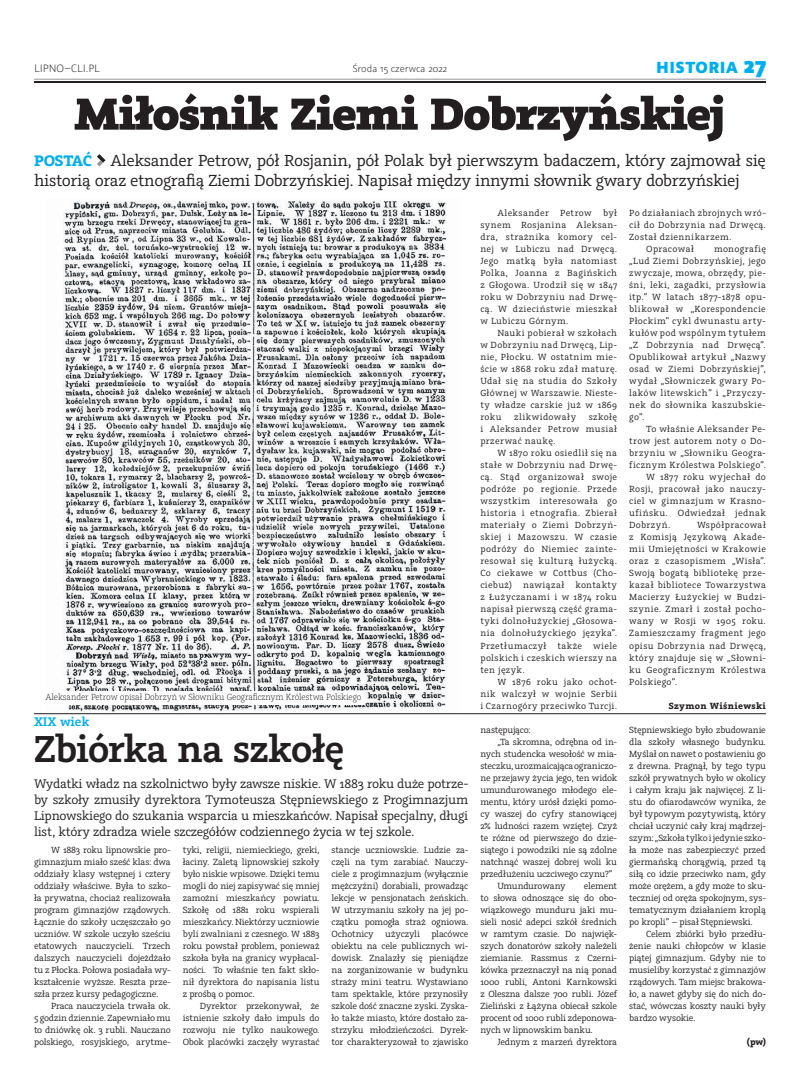
<style>
.page{position:relative;width:800px;height:1078px;background:#fff}
.page>*{position:absolute;margin:0;border:0;box-sizing:border-box;transform-origin:0 0}
.t1{font:800 50px "Graublau Slab";letter-spacing:-.025em;color:#231f20}
.t2{font:600 42px "Graublau Slab";letter-spacing:-.03em;color:#231f20}
.t3{font:18px/20px "Graublau Slab";letter-spacing:-.02em;color:#231f20}
.t4{font:800 18px "Graublau Sans";letter-spacing:.03em;color:#00aeef}
.t5{font:14px/16px "Graublau Slab";letter-spacing:-.02em;color:#231f20;text-align:justify}
.t6{font:600 14px "Graublau Slab";letter-spacing:-.01em;color:#00aeef}
.t7{font:300 12px "Graublau Sans";color:#231f20}
.t8{font:300 11px "Graublau Sans";color:#231f20}
.t9{font:10px/12px "Graublau Slab";letter-spacing:-.005em;color:#231f20;text-align:justify}
.t10{font:10px "Graublau Slab";letter-spacing:.035em;color:#231f20}
.t11{font:10px "Graublau Slab";letter-spacing:-.025em;color:#231f20}
.t12{font:10px "Graublau Slab";letter-spacing:.04em;color:#231f20}
.t13{font:300 10px "Graublau Slab";letter-spacing:-.01em;color:#231f20;scale:.94 1}
.t14{font:10px "Graublau Slab";letter-spacing:.025em;color:#231f20}
.t15{font:10px "Graublau Slab";letter-spacing:.045em;color:#231f20}
.t16{font:700 10px "Graublau Slab";letter-spacing:.035em;color:#231f20}
.s1{font-size:26px}
.s2{font-weight:700;font-size:17px;color:#00aeef}
</style>
<div class="page">
<hr style="left:34px;top:79px;width:731px;height:1px;background:#939598">
<hr style="left:34px;top:81px;width:731px;height:2px;background:#231f20">
<hr style="left:34px;top:713px;width:731px;height:1px;background:#231f20">
<svg style="left:97px;top:154px;width:8px;height:12px"></svg>
<img style="left:63px;top:201px;width:384px;height:511px">
<div style="left:45px;top:691px;width:320px;height:13px;background:#fff"></div>
<p class="t7" style="left:34px;top:61px;width:67px">LIPNO–CLI.PL</p>
<p class="t8" style="left:352px;top:62px;width:96px">Środa 15 czerwca 2022</p>
<h3 class="t4" style="left:656px;top:55px;width:112px">HISTORIA <span class="s1">27</span></h3>
<h1 class="t1" style="left:74px;top:80px;width:653px">Miłośnik Ziemi Dobrzyńskiej</h1>
<h3 class="t3" style="left:34px;top:150px;width:733px"><span class="s2">POSTAĆ</span> Aleksander Petrow, pół Rosjanin, pół Polak był pierwszym badaczem, który zajmował się historią oraz etnografią Ziemi Dobrzyńskiej. Napisał między innymi słownik gwary dobrzyńskiej</h3>
<p class="t13" style="left:45px;top:691px;width:337px">Aleksander Petrow opisał Dobrzyń w Słowniku Geograficznym Królestwa Polskiego</p>
<h3 class="t6" style="left:34px;top:713px;width:57px">XIX wiek</h3>
<h2 class="t2" style="left:34px;top:722px;width:312px">Zbiórka na szkołę</h2>
<p class="t5" style="left:34px;top:774px;width:436px">Wydatki władz na szkolnictwo były zawsze niskie. W 1883 roku duże potrze&shy;by szkoły zmusiły dyrektora Tymoteusza Stępniewskiego z Progimnazjum Lipnowskiego do szukania wsparcia u mieszkańców. Napisał specjalny, długi list, który zdradza wiele szczegółów codziennego życia w tej szkole.</p>
<p class="t9" style="left:34px;top:843px;width:138px;text-indent:17px">W 1883 roku lipnowskie pro&shy;gimnazjum miało sześć klas: dwa oddziały klasy wstępnej i cztery oddziały właściwe. Była to szko&shy;ła prywatna, chociaż realizowała program gimnazjów rządowych.<br>Łącznie do szkoły uczęszczało 90 uczniów. W szkole uczyło sześciu etatowych nauczycieli. Trzech dalszych nauczycieli dojeżdżało tu z Płocka. Połowa posiadała wy&shy;kształcenie wyższe. Reszta prze&shy;szła przez kursy pedagogiczne.</p>
<p class="t9" style="left:34px;top:999px;width:138px;text-indent:17px">Praca nauczyciela trwała ok.<br>5 godzin dziennie. Zapewniało mu to dniówkę ok. 3 rubli. Nauczano polskiego, rosyjskiego, arytme-</p>
<p class="t9" style="left:183px;top:843px;width:138px">tyki, religii, niemieckiego, greki, łaciny. Zaletą lipnowskiej szkoły było niskie wpisowe. Dzięki temu mogli do niej zapisywać się mniej zamożni mieszkańcy powiatu.<br>Szkołę od 1881 roku wspierali mieszkańcy. Niektórzy uczniowie byli zwalniani z czesnego. W 1883 roku powstał problem, ponieważ szkoła była na granicy wypłacal&shy;ności. To właśnie ten fakt skło&shy;nił dyrektora do napisania listu z prośbą o pomoc.</p>
<p class="t9" style="left:183px;top:999px;width:138px;text-indent:17px">Dyrektor przekonywał, że istnienie szkoły dało impuls do rozwoju nie tylko naukowego.<br>Obok placówki zaczęły wyrastać</p>
<p class="t9" style="left:331px;top:843px;width:138px">stancje uczniowskie. Ludzie za&shy;częli na tym zarabiać. Nauczy&shy;ciele z progimnazjum (wyłącznie mężczyźni) dorabiali, prowadząc lekcje w pensjonatach żeńskich.<br>W utrzymaniu szkoły na jej po&shy;czątku pomogła straż ogniowa.<br>Ochotnicy użyczyli placówce obiektu na cele publicznych wi&shy;dowisk. Znalazły się pieniądze na zorganizowanie w budynku straży mini teatru. Wystawiano tam spektakle, które przynosiły szkole dość znaczne zyski. Zyska&shy;ło także miasto, które dostało za&shy;strzyku młodzieńczości. Dyrek&shy;tor charakteryzował to zjawisko</p>
<p class="t9" style="left:480px;top:207px;width:138px;text-indent:17px">Aleksander Petrow był synem Rosjanina Aleksan&shy;dra, strażnika komory cel&shy;nej w Lubiczu nad Drwęcą.<br>Jego matką była natomiast Polka, Joanna z Bagińskich z Głogowa. Urodził się w 1847 roku w Dobrzyniu nad Drwę&shy;cą. W dzieciństwie mieszkał w Lubiczu Górnym.</p>
<p class="t9" style="left:480px;top:327px;width:138px;text-indent:17px">Nauki pobierał w szkołach w Dobrzyniu nad Drwęcą, Lip&shy;nie, Płocku. W ostatnim mie&shy;ście w 1868 roku zdał maturę.<br>Udał się na studia do Szkoły Głównej w Warszawie. Nieste&shy;ty władze carskie już w 1869 roku zlikwidowały szkołę i Aleksander Petrow musiał przerwać naukę.</p>
<p class="t9" style="left:480px;top:447px;width:138px;text-indent:17px">W 1870 roku osiedlił się na stałe w Dobrzyniu nad Drwę&shy;cą. Stąd organizował swoje podróże po regionie. Przede wszystkim interesowała go historia i etnografia. Zbierał materiały o Ziemi Dobrzyń&shy;skiej i Mazowszu. W czasie podróży do Niemiec zainte&shy;resował się kulturą łużycką.<br>Co ciekawe w Cottbus (Cho&shy;ciebuż) nawiązał kontakty z Łużyczanami i w 1874 roku napisał pierwszą część grama&shy;tyki dolnołużyckiej „Głosowa&shy;nia dolnołużyckiego języka”.<br>Przetłumaczył także wiele polskich i czeskich wierszy na ten język.</p>
<p class="t9" style="left:480px;top:675px;width:138px;text-indent:17px">W 1876 roku jako ochot&shy;nik walczył w wojnie Serbii i Czarnogóry przeciwko Turcji.</p>
<p class="t11" style="left:480px;top:723px;width:52px">następująco:</p>
<p class="t9" style="left:497px;top:735px;width:121px">„Ta skromna, odrębna od in-</p>
<p class="t9" style="left:480px;top:747px;width:138px">nych studencka wesołość w mia-</p>
<p class="t9" style="left:480px;top:759px;width:138px">steczku, urozmaicająca ograniczo-</p>
<p class="t11" style="left:480px;top:771px;width:138px">ne przejawy życia jego, ten widok</p>
<p class="t11" style="left:480px;top:783px;width:138px">umundurowanego młodego ele-</p>
<p class="t9" style="left:480px;top:795px;width:138px">mentu, który urósł dzięki pomo-</p>
<p class="t9" style="left:480px;top:807px;width:138px">cy waszej do cyfry stanowiącej</p>
<p class="t9" style="left:480px;top:819px;width:138px">2% ludności razem wziętej. Czyż</p>
<p class="t11" style="left:480px;top:831px;width:138px">te różne od pierwszego do dzie-</p>
<p class="t9" style="left:480px;top:843px;width:138px">siątego i powodziki nie są zdolne</p>
<p class="t9" style="left:480px;top:855px;width:138px">natchnąć waszej dobrej woli ku</p>
<p class="t9" style="left:480px;top:867px;width:133px">przedłużeniu uczciwego czynu?”</p>
<p class="t11" style="left:497px;top:879px;width:70px">Umundurowany</p>
<p class="t9" style="left:480px;top:879px;width:138px;text-indent:103px">element to słowa odnoszące się do obo&shy;wiązkowego munduru jaki mu&shy;sieli nosić adepci szkół średnich w ramtym czasie. Do najwięk&shy;szych donatorów szkoły należeli ziemianie. Rassmus z Czerni&shy;kówka przeznaczył na nią ponad 1000 rubli, Antoni Karnkowski z Oleszna dalsze 700 rubli. Józef Zieliński z Łążyna obiecał szkole procent od 1000 rubli zdeponowa&shy;nych w lipnowskim banku.</p>
<p class="t9" style="left:497px;top:1035px;width:121px">Jednym z marzeń dyrektora</p>
<p class="t10" style="left:629px;top:207px;width:138px">Po działaniach zbrojnych wró-</p>
<p class="t12" style="left:629px;top:219px;width:138px">cił do Dobrzynia nad Drwęcą.</p>
<p class="t12" style="left:629px;top:231px;width:104px">Został dziennikarzem.</p>
<p class="t10" style="left:646px;top:243px;width:49px">Opracował</p>
<p class="t9" style="left:629px;top:243px;width:138px;text-indent:85px">monografię „Lud Ziemi Dobrzyńskiej, jego zwyczaje, mowa, obrzędy, pie&shy;śni, leki, zagadki, przysłowia itp.” W latach 1877-1878 opu&shy;blikował w „Korespondencie Płockim” cykl dwunastu arty&shy;kułów pod wspólnym tytułem „Z Dobrzynia nad Drwęcą”.<br>Opublikował artykuł „Nazwy osad w Ziemi Dobrzyńskiej”, wydał „Słowniczek gwary Po&shy;laków litewskich” i „Przyczy&shy;nek do słownika kaszubskie&shy;go”.</p>
<p class="t10" style="left:646px;top:423px;width:121px">To właśnie Aleksander Pe-</p>
<p class="t14" style="left:629px;top:435px;width:138px">trow jest autorem noty o Do-</p>
<p class="t12" style="left:629px;top:447px;width:138px">brzyniu w „Słowniku Geogra-</p>
<p class="t10" style="left:629px;top:459px;width:138px">ficznym Królestwa Polskiego”.</p>
<p class="t10" style="left:646px;top:471px;width:121px">W 1877 roku wyjechał do</p>
<p class="t10" style="left:629px;top:483px;width:138px">Rosji, pracował jako nauczy-</p>
<p class="t12" style="left:629px;top:495px;width:138px">ciel w gimnazjum w Krasno-</p>
<p class="t15" style="left:629px;top:507px;width:138px">ufińsku. Odwiedzał jednak</p>
<p class="t12" style="left:629px;top:519px;width:43px">Dobrzyń.</p>
<p class="t9" style="left:629px;top:519px;width:138px;text-indent:68px">Współpracował z Komisją Językową Akade&shy;mii Umiejętności w Krakowie oraz z czasopismem „Wisła”.<br>Swoją bogatą bibliotekę prze&shy;kazał bibliotece Towarzystwa Macierzy Łużyckiej w Budzi&shy;szynie. Zmarł i został pocho&shy;wany w Rosji w 1905 roku.<br>Zamieszczamy fragment jego opisu Dobrzynia nad Drwęcą, który znajduje się w „Słowni&shy;ku Geograficznym Królestwa Polskiego”.</p>
<p class="t16" style="left:668px;top:698px;width:99px">Szymon Wiśniewski</p>
<p class="t9" style="left:629px;top:723px;width:138px">Stępniewskiego było zbudowanie dla szkoły własnego budynku.<br>Myślał on nawet o postawieniu go z drewna. Pragnął, by tego typu szkół prywatnych było w okolicy i całym kraju jak najwięcej. Z li&shy;stu do ofiarodawców wynika, że był typowym pozytywistą, który chciał uczynić cały kraj mądrzej&shy;szym: „Szkoła tylko ijedynie szko&shy;ła może nas zabezpieczyć przed giermańską chorągwią, przed tą siłą co idzie przeciwko nam, gdy może orężem, a gdy może to sku&shy;teczniej od oręża spokojnym, sys&shy;tematycznym działaniem kroplą po kropli” – pisał Stępniewski.</p>
<p class="t9" style="left:629px;top:927px;width:138px;text-indent:17px">Celem zbiórki było przedłu&shy;żenie nauki chłopców w klasie piątej gimnazjum. Gdyby nie to musieliby korzystać z gimnazjów rządowych. Tam miejsc brakowa&shy;ło, a nawet gdyby się do nich do&shy;stać, wówczas koszty nauki były bardzo wysokie.</p>
<p class="t16" style="left:746px;top:1034px;width:21px">(pw)</p>
</div>
